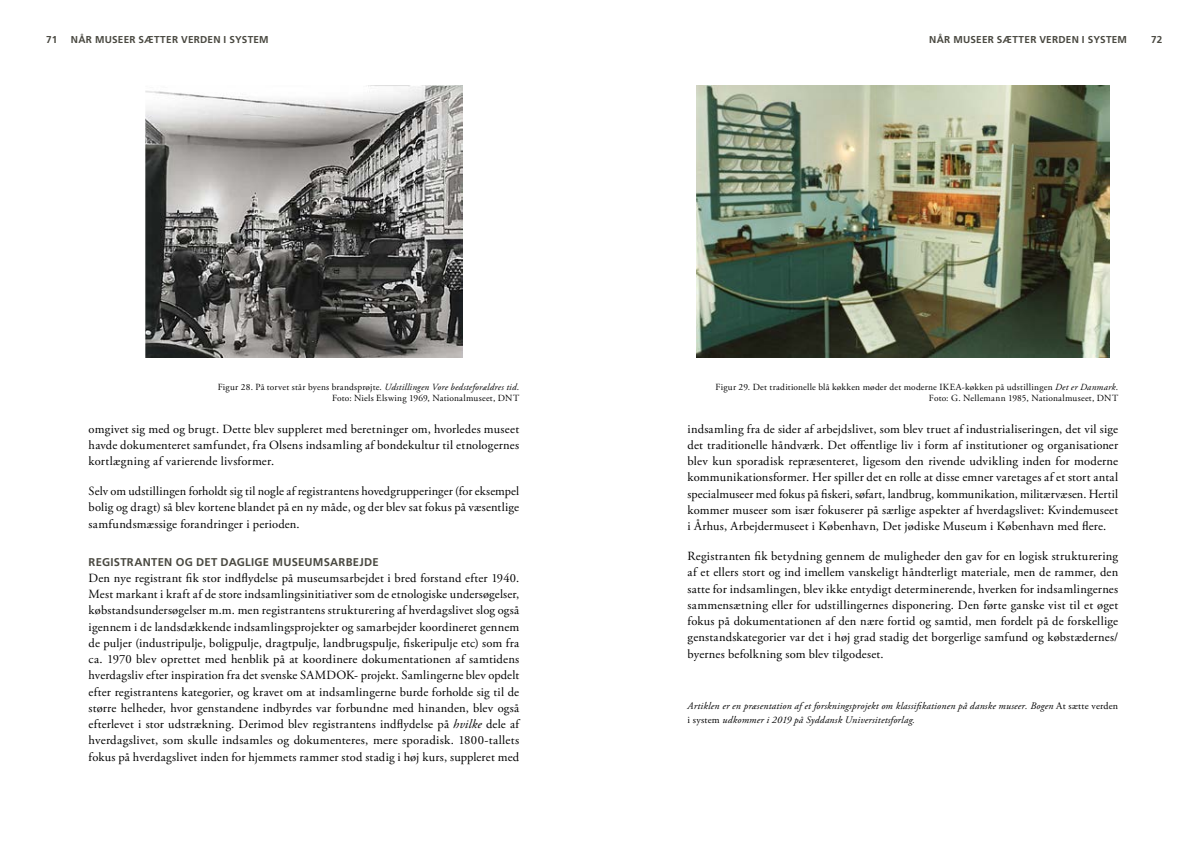
<style>
.page{position:relative;width:1198px;height:847px;background:#fff}
.page>*{position:absolute;margin:0;border:0;box-sizing:border-box;transform-origin:0 0}
.t1{font:12.5px/16.2px "Adobe Garamond Pro";letter-spacing:.015em;color:#000;text-align:justify}
.t2{font:700 11.25px "Frutiger LT Std";letter-spacing:.02em;color:#4a4941}
.t3{font:italic 10px/13.8px "Adobe Garamond Pro";letter-spacing:.02em;color:#000}
.t4{font:700 10px "Frutiger LT Std";letter-spacing:.025em;color:#4a4941}
.t5{font:9.38px/11.2px "Adobe Garamond Pro";letter-spacing:.025em;color:#000;text-align:right}
.s1{font-style:italic}
.s2{font-style:normal}
</style>
<div class="page">
<img style="left:146px;top:85px;width:316px;height:273px">
<img style="left:697px;top:85px;width:412px;height:273px">
<p class="t4" style="left:46px;top:34px;width:13px">71</p>
<p class="t4" style="left:71px;top:34px;width:199px">NÅR MUSEER SÆTTER VERDEN I SYSTEM</p>
<p class="t4" style="left:929px;top:34px;width:199px">NÅR MUSEER SÆTTER VERDEN I SYSTEM</p>
<p class="t4" style="left:1151px;top:34px;width:13px">72</p>
<p class="t5" style="left:218px;top:381px;width:303px">Figur 28. På torvet står byens brandsprøjte. <span class="s1">Udstillingen Vore bedsteforældres tid</span>.<br>Foto: Niels Elswing 1969, Nationalmuseet, DNT</p>
<p class="t1" style="left:89px;top:421px;width:432px">omgivet sig med og brugt. Dette blev suppleret med beretninger om, hvorledes museet havde dokumenteret samfundet, fra Olsens indsamling af bondekultur til etnologernes kortlægning af varierende livsformer.</p>
<p class="t1" style="left:89px;top:483px;width:432px">Selv om udstillingen forholdt sig til nogle af registrantens hovedgrupperinger (for eksempel bolig og dragt) så blev kortene blandet på en ny måde, og der blev sat fokus på væsentlige samfundsmæssige forandringer i perioden.</p>
<p class="t2" style="left:89px;top:555px;width:291px">REGISTRANTEN OG DET DAGLIGE MUSEUMSARBEJDE</p>
<p class="t1" style="left:89px;top:570px;width:432px">Den nye registrant fik stor indflydelse på museumsarbejdet i bred forstand efter 1940.<br>Mest markant i kraft af de store indsamlingsinitiativer som de etnologiske undersøgelser, købstandsundersøgelser m.m. men registrantens strukturering af hverdagslivet slog også igennem i de landsdækkende indsamlingsprojekter og samarbejder koordineret gennem de puljer (industripulje, boligpulje, dragtpulje, landbrugspulje, fiskeripulje etc) som fra ca. 1970 blev oprettet med henblik på at koordinere dokumentationen af samtidens hverdagsliv efter inspiration fra det svenske SAMDOK- projekt. Samlingerne blev opdelt efter registrantens kategorier, og kravet om at indsamlingerne burde forholde sig til de større helheder, hvor genstandene indbyrdes var forbundne med hinanden, blev også efterlevet i stor udstrækning. Derimod blev registrantens indflydelse på <span class="s1">hvilke</span> dele af hverdagslivet, som skulle indsamles og dokumenteres, mere sporadisk. 1800-tallets fokus på hverdagslivet inden for hjemmets rammer stod stadig i høj kurs, suppleret med</p>
<p class="t5" style="left:715px;top:381px;width:404px">Figur 29. Det traditionelle blå køkken møder det moderne IKEA-køkken på udstillingen <span class="s1">Det er Danmark</span>.<br>Foto: G. Nellemann 1985, Nationalmuseet, DNT</p>
<p class="t1" style="left:687px;top:421px;width:432px">indsamling fra de sider af arbejdslivet, som blev truet af industrialiseringen, det vil sige det traditionelle håndværk. Det offentlige liv i form af institutioner og organisationer blev kun sporadisk repræsenteret, ligesom den rivende udvikling inden for moderne kommunikationsformer. Her spiller det en rolle at disse emner varetages af et stort antal specialmuseer med fokus på fiskeri, søfart, landbrug, kommunikation, militærvæsen. Hertil kommer museer som især fokuserer på særlige aspekter af hverdagslivet: Kvindemuseet i Århus, Arbejdermuseet i København, Det jødiske Museum i København med flere.</p>
<p class="t1" style="left:687px;top:548px;width:432px">Registranten fik betydning gennem de muligheder den gav for en logisk strukturering af et ellers stort og ind imellem vanskeligt håndterligt materiale, men de rammer, den satte for indsamlingen, blev ikke entydigt determinerende, hverken for indsamlingernes sammensætning eller for udstillingernes disponering. Den førte ganske vist til et øget fokus på dokumentationen af den nære fortid og samtid, men fordelt på de forskellige genstandskategorier var det i høj grad stadig det borgerlige samfund og købstædernes/ byernes befolkning som blev tilgodeset.</p>
<p class="t3" style="left:687px;top:699px;width:432px">Artiklen er en præsentation af et forskningsprojekt om klassifikationen på danske museer. Bogen <span class="s2">At sætte verden i system</span> udkommer i 2019 på Syddansk Universitetsforlag.</p>
</div>
